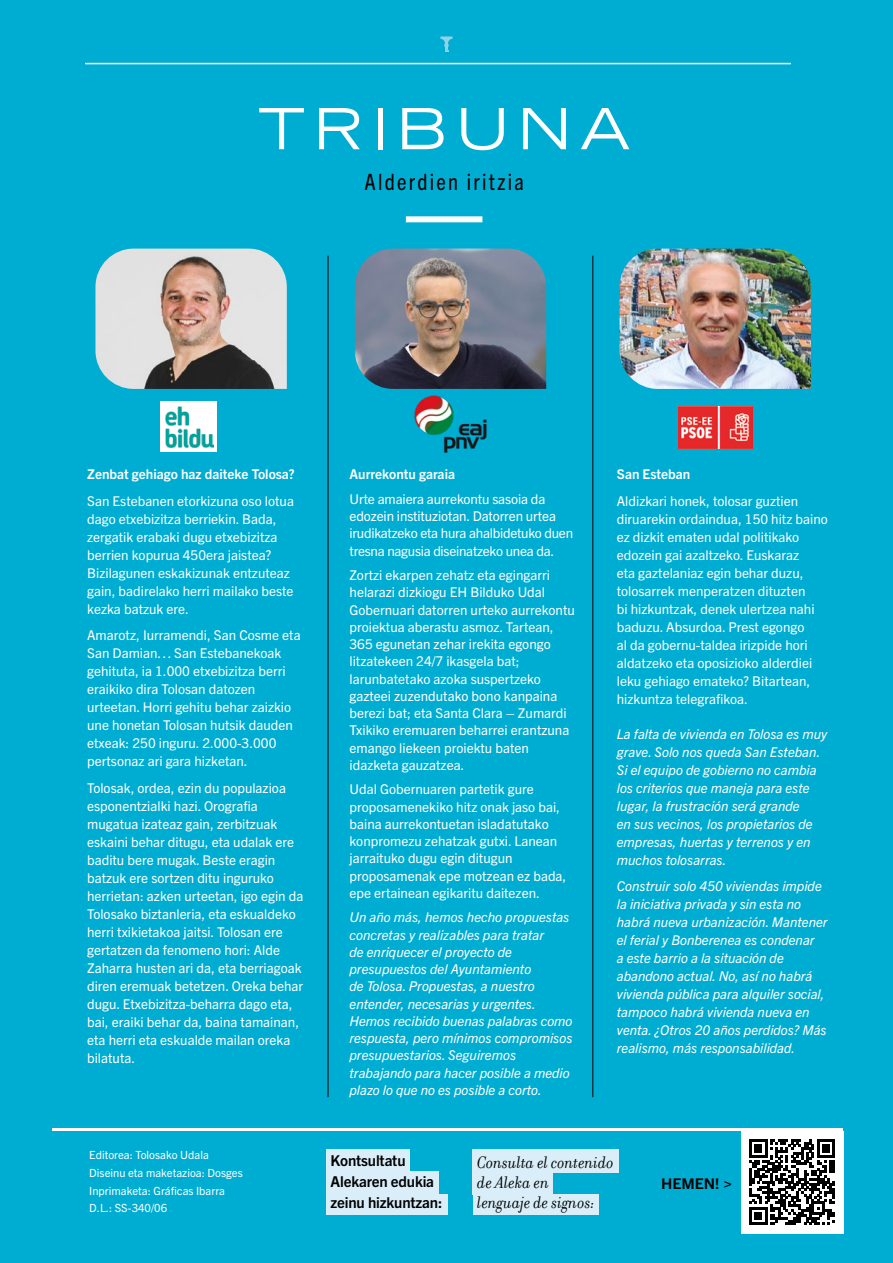
<style>
.page{position:relative;width:893px;height:1263px;background:#00add2}
.page>*{position:absolute;margin:0;border:0;box-sizing:border-box;transform-origin:0 0}
.t1{font:expanded 56.7px "Trade Gothic LT Std";letter-spacing:.15em;color:#fff}
.t2{font:condensed 22.5px "Trade Gothic Next LT Pro";letter-spacing:.1em;color:#000}
.t3{font:italic 18px/20.2px "Filosofia";color:#000}
.t4{font:700 15px/21px "Trade Gothic Next LT Pro";letter-spacing:-.01em;color:#000}
.t5{font:700 14.7px "Trade Gothic Next LT Pro";color:#000;scale:1.05 1}
.t6{font:13.5px/18px "Trade Gothic Next LT Pro";color:#fff}
.t7{font:italic 13.5px/18px "Trade Gothic Next LT Pro";color:#fff}
.t8{font:13.5px/17.2px "Trade Gothic Next LT Pro";letter-spacing:-.02em;color:#fff}
.t9{font:700 13.5px "Trade Gothic Next LT Pro";color:#fff}
.t10{font:11.25px "Trade Gothic Next LT Pro";color:#fff}
.s1{font-stretch:condensed;font-size:18px}
</style>
<div class="page">
<svg style="left:440px;top:36px;width:12px;height:16px"></svg>
<hr style="left:85px;top:63px;width:706px;height:1px;background:#fff">
<hr style="left:328px;top:256px;width:1px;height:841px;background:#000">
<hr style="left:592px;top:256px;width:1px;height:841px;background:#000">
<img style="left:414px;top:395px;width:73px;height:57px">
<img style="left:678px;top:407px;width:74px;height:41px">
<img style="left:355px;top:249px;width:191px;height:140px">
<img style="left:95px;top:249px;width:192px;height:140px">
<img style="left:620px;top:249px;width:191px;height:140px">
<div style="left:406px;top:216px;width:76px;height:6px;background:#fff"></div>
<hr style="left:52px;top:1128px;width:791px;height:3px;background:#fff">
<div style="left:326px;top:1149px;width:84px;height:23px;background:#d9eef8"></div>
<div style="left:326px;top:1171px;width:113px;height:24px;background:#d9eef8"></div>
<div style="left:326px;top:1194px;width:122px;height:21px;background:#d9eef8"></div>
<div style="left:473px;top:1149px;width:146px;height:23px;background:#d9eef8"></div>
<div style="left:473px;top:1171px;width:80px;height:24px;background:#d9eef8"></div>
<div style="left:473px;top:1194px;width:126px;height:21px;background:#d9eef8"></div>
<div style="left:741px;top:1131px;width:102px;height:102px;background:#fff"></div>
<svg style="left:749px;top:1139px;width:86px;height:86px"></svg>
<div style="left:160px;top:402px;width:57px;height:50px;background:#fff"></div>
<img style="left:165px;top:406px;width:48px;height:41px">
<p class="t1" style="left:258px;top:92px;width:374px">TRIBUNA</p>
<p class="t2" style="left:365px;top:166px;width:161px">Alderdien iritzia</p>
<p class="t9" style="left:87px;top:465px;width:209px">Zenbat gehiago haz daiteke Tolosa?</p>
<p class="t6" style="left:87px;top:491px;width:208px">San Estebanen etorkizuna oso lotua dago etxebizitza berriekin. Bada, zergatik erabaki dugu etxebizitza berrien kopurua 450era jaistea?<br>Bizilagunen eskakizunak entzuteaz gain, badirelako herri mailako beste kezka batzuk ere.</p>
<p class="t6" style="left:87px;top:625px;width:215px">Amarotz, Iurramendi, San Cosme eta San Damian… San Estebanekoak gehituta, ia 1.000 etxebizitza berri eraikiko dira Tolosan datozen urteetan. Horri gehitu behar zaizkio une honetan Tolosan hutsik dauden etxeak: 250 inguru. 2.000-3.000 pertsonaz ari gara hizketan.</p>
<p class="t6" style="left:87px;top:778px;width:218px">Tolosak, ordea, ezin du populazioa esponentzialki hazi. Orografia mugatua izateaz gain, zerbitzuak eskaini behar ditugu, eta udalak ere baditu bere mugak. Beste eragin batzuk ere sortzen ditu inguruko herrietan: azken urteetan, igo egin da Tolosako biztanleria, eta eskualdeko herri txikietakoa jaitsi. Tolosan ere gertatzen da fenomeno hori: Alde Zaharra husten ari da, eta berriagoak diren eremuak betetzen. Oreka behar dugu. Etxebizitza-beharra dago eta, bai, eraiki behar da, baina tamainan, eta herri eta eskualde mailan oreka bilatuta.</p>
<p class="t10" style="left:89px;top:1147px;width:121px">Editorea: Tolosako Udala</p>
<p class="t10" style="left:89px;top:1165px;width:155px">Diseinu eta maketazioa: Dosges</p>
<p class="t10" style="left:89px;top:1182px;width:137px">Inprimaketa: Gráficas Ibarra</p>
<p class="t10" style="left:89px;top:1200px;width:79px">D.L.: SS-340/06</p>
<p class="t9" style="left:350px;top:465px;width:107px">Aurrekontu garaia</p>
<p class="t8" style="left:350px;top:489px;width:225px">Urte amaiera aurrekontu sasoia da edozein instituziotan. Datorren urtea irudikatzeko eta hura ahalbidetuko duen tresna nagusia diseinatzeko unea da.</p>
<p class="t6" style="left:350px;top:565px;width:227px;line-height:17.2px">Zortzi ekarpen zehatz eta egingarri helarazi dizkiogu EH Bilduko Udal Gobernuari datorren urteko aurrekontu proiektua aberastu asmoz. Tartean, 365 egunetan zehar irekita egongo litzatekeen 24/7 ikasgela bat; larunbatetako azoka suspertzeko gazteei zuzendutako bono kanpaina berezi bat; eta Santa Clara – Zumardi Txikiko eremuaren beharrei erantzuna emango liekeen proiektu baten idazketa gauzatzea.</p>
<p class="t6" style="left:350px;top:780px;width:218px;line-height:17.2px">Udal Gobernuaren partetik gure proposamenekiko hitz onak jaso bai, baina aurrekontuetan isladatutako konpromezu zehatzak gutxi. Lanean jarraituko dugu egin ditugun proposamenak epe motzean ez bada, epe ertainean egikaritu daitezen.</p>
<p class="t7" style="left:350px;top:908px;width:224px;line-height:17.2px">Un año más, hemos hecho propuestas concretas y realizables para tratar<br>de enriquecer el proyecto de presupuestos del Ayuntamiento<br>de Tolosa. Propuestas, a nuestro entender, necesarias y urgentes.<br>Hemos recibido buenas palabras como respuesta, pero mínimos compromisos presupuestarios. Seguiremos trabajando para hacer posible a medio plazo lo que no es posible a corto.</p>
<p class="t9" style="left:617px;top:465px;width:75px">San Esteban</p>
<p class="t6" style="left:617px;top:491px;width:213px">Aldizkari honek, tolosar guztien diruarekin ordaindua, 150 hitz baino ez dizkit ematen udal politikako edozein gai azaltzeko. Euskaraz<br>eta gaztelaniaz egin behar duzu, tolosarrek menperatzen dituzten<br>bi hizkuntzak, denek ulertzea nahi baduzu. Absurdoa. Prest egongo<br>al da gobernu-taldea irizpide hori aldatzeko eta oposizioko alderdiei leku gehiago emateko? Bitartean, hizkuntza telegrafikoa.</p>
<p class="t7" style="left:617px;top:724px;width:212px">La falta de vivienda en Tolosa es muy grave. Solo nos queda San Esteban.<br>Si el equipo de gobierno no cambia los criterios que maneja para este lugar, la frustración será grande<br>en sus vecinos, los propietarios de empresas, huertas y terrenos y en muchos tolosarras.</p>
<p class="t7" style="left:617px;top:876px;width:212px">Construir solo 450 viviendas impide la iniciativa privada y sin esta no habrá nueva urbanización. Mantener el ferial y Bonberenea es condenar<br>a este barrio a la situación de abandono actual. No, así no habrá vivienda pública para alquiler social, tampoco habrá vivienda nueva en venta. ¿Otros 20 años perdidos? Más realismo, más responsabilidad.</p>
<p class="t4" style="left:330px;top:1149px;width:113px">Kontsultatu<br>Alekaren edukia zeinu hizkuntzan:</p>
<p class="t3" style="left:477px;top:1152px;width:138px">Consulta el contenido de Aleka en<br>lenguaje de signos:</p>
<p class="t5" style="left:661px;top:1173px;width:69px">HEMEN! <span class="s1">&gt;</span></p>
</div>
